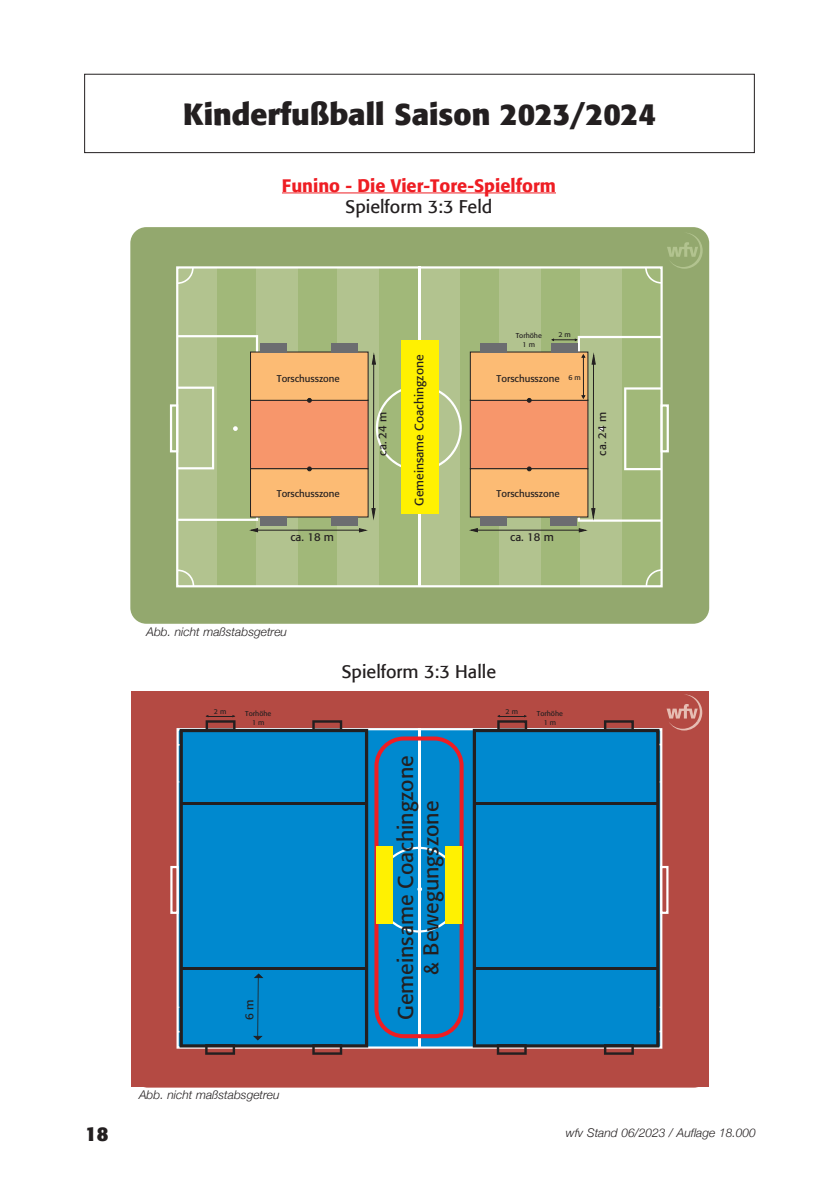
<style>
.page{position:relative;width:840px;height:1191px;background:#fff}
.page>*{position:absolute;margin:0;border:0;box-sizing:border-box;transform-origin:0 0}
.t1{font:700 30px "Formata";color:#231f20}
.t2{font:21.2px/25.4px "Formata";color:#231f20;text-align:center}
.t3{font:700 20px "Formata";color:#231f20}
.t4{font:18px "Formata";color:#231f20}
.t5{font:500 18px "Formata";color:#ee1d23}
.t6{font:12.2px "Formata";color:#231f20}
.t7{font:italic 300 12px "Helvetica Neue";color:#231f20}
.t8{font:11.6px "Formata";color:#231f20}
.t9{font:11.4px "Formata";color:#231f20}
.t10{font:9.6px "Formata";color:#231f20}
.t11{font:7px/8.4px "Formata";color:#231f20;text-align:center}
</style>
<div class="page">
<div style="left:130px;top:228px;width:578px;height:396px;background:#93a86e;border-radius:16px"></div>
<svg style="left:176px;top:266px;width:486px;height:321px;fill:#b2c38f"></svg>
<hr style="left:418px;top:267px;width:2px;height:320px;background:#fff">
<svg style="left:644px;top:233px;width:58px;height:51px"></svg>
<svg style="left:170px;top:335px;width:113px;height:186px"></svg>
<div style="left:401px;top:340px;width:38px;height:174px;background:#fff101"></div>
<div style="left:250px;top:400px;width:118px;height:69px;background:#f7966b;border:1px solid #231f20"></div>
<div style="left:250px;top:352px;width:118px;height:49px;background:#fcbb74;border:1px solid #231f20"></div>
<div style="left:250px;top:468px;width:118px;height:49px;background:#fcbb74;border:1px solid #231f20"></div>
<svg style="left:307px;top:398px;width:4px;height:5px"></svg>
<svg style="left:307px;top:466px;width:4px;height:5px"></svg>
<hr style="left:256px;top:530px;width:106px;height:1px;background:#231f20">
<svg style="left:250px;top:527px;width:8px;height:6px"></svg>
<svg style="left:358px;top:354px;width:103px;height:179px"></svg>
<div style="left:260px;top:343px;width:27px;height:10px;background:#6c6d70"></div>
<div style="left:331px;top:343px;width:26px;height:10px;background:#6c6d70"></div>
<div style="left:260px;top:516px;width:27px;height:10px;background:#6c6d70"></div>
<div style="left:330px;top:516px;width:27px;height:10px;background:#6c6d70"></div>
<div style="left:469px;top:400px;width:119px;height:69px;background:#f7966b;border:1px solid #231f20"></div>
<div style="left:469px;top:352px;width:119px;height:49px;background:#fcbb74;border:1px solid #231f20"></div>
<div style="left:469px;top:468px;width:119px;height:49px;background:#fcbb74;border:1px solid #231f20"></div>
<svg style="left:526px;top:398px;width:5px;height:5px"></svg>
<svg style="left:526px;top:466px;width:5px;height:5px"></svg>
<hr style="left:476px;top:530px;width:105px;height:1px;background:#231f20">
<svg style="left:470px;top:527px;width:8px;height:6px"></svg>
<div style="left:480px;top:343px;width:26px;height:10px;background:#6c6d70"></div>
<div style="left:480px;top:516px;width:26px;height:10px;background:#6c6d70"></div>
<svg style="left:550px;top:336px;width:118px;height:197px"></svg>
<hr style="left:282px;top:192px;width:273px;height:1px;background:#ee1d23">
<div style="left:84px;top:74px;width:670px;height:79px;border:1px solid #231f20"></div>
<div style="left:131px;top:691px;width:577px;height:396px;background:#b44a43"></div>
<svg style="left:176px;top:728px;width:486px;height:320px;background:#2c93cb"></svg>
<hr style="left:418px;top:728px;width:2px;height:320px;background:#fff">
<svg style="left:644px;top:694px;width:58px;height:51px"></svg>
<svg style="left:170px;top:781px;width:9px;height:226px"></svg>
<svg style="left:659px;top:781px;width:9px;height:226px"></svg>
<div style="left:472px;top:729px;width:187px;height:318px;background:#0089cf"></div>
<hr style="left:474px;top:802px;width:183px;height:3px;background:#231f20">
<hr style="left:474px;top:967px;width:183px;height:2px;background:#231f20">
<div style="left:179px;top:729px;width:189px;height:318px;background:#0089cf"></div>
<hr style="left:181px;top:802px;width:186px;height:3px;background:#231f20">
<hr style="left:181px;top:967px;width:186px;height:2px;background:#231f20">
<hr style="left:257px;top:976px;width:1px;height:61px;background:#231f20">
<svg style="left:253px;top:1035px;width:9px;height:5px"></svg>
<svg style="left:253px;top:973px;width:10px;height:5px"></svg>
<svg style="left:374px;top:736px;width:89px;height:302px;background:#2485bf"></svg>
<div style="left:376px;top:846px;width:16px;height:77px;background:#fff101"></div>
<div style="left:445px;top:846px;width:17px;height:77px;background:#fff101"></div>
<svg style="left:496px;top:1044px;width:30px;height:10px"></svg>
<svg style="left:603px;top:720px;width:30px;height:11px"></svg>
<svg style="left:603px;top:1044px;width:30px;height:10px"></svg>
<svg style="left:496px;top:715px;width:31px;height:16px"></svg>
<svg style="left:205px;top:1044px;width:30px;height:10px"></svg>
<svg style="left:312px;top:720px;width:30px;height:11px"></svg>
<svg style="left:312px;top:1044px;width:30px;height:10px"></svg>
<svg style="left:205px;top:715px;width:30px;height:16px"></svg>
<h1 class="t1" style="left:183px;top:96px;width:474px">Kinderfußball Saison 2023/2024</h1>
<h3 class="t5" style="left:282px;top:174px;width:275px">Funino - Die Vier-Tore-Spielform</h3>
<h3 class="t4" style="left:345px;top:196px;width:148px">Spielform 3:3 Feld</h3>
<p class="t10" style="left:277px;top:372px;width:64px">Torschusszone</p>
<p class="t10" style="left:277px;top:488px;width:64px">Torschusszone</p>
<p class="t9" style="left:375px;top:455px;width:45px;rotate:-90deg">ca. 24 m</p>
<p class="t6" style="left:411px;top:506px;width:153px;rotate:-90deg">Gemeinsame Coachingzone</p>
<p class="t11" style="left:515px;top:331px;width:28px">Torhöhe</p>
<p class="t11" style="left:558px;top:330px;width:14px">2 m</p>
<p class="t11" style="left:522px;top:340px;width:14px">1 m</p>
<p class="t11" style="left:568px;top:373px;width:14px">6 m</p>
<p class="t10" style="left:496px;top:372px;width:64px">Torschusszone</p>
<p class="t10" style="left:496px;top:488px;width:64px">Torschusszone</p>
<p class="t9" style="left:595px;top:455px;width:45px;rotate:-90deg">ca. 24 m</p>
<p class="t9" style="left:290px;top:530px;width:45px">ca. 18 m</p>
<p class="t9" style="left:510px;top:530px;width:45px">ca. 18 m</p>
<p class="t7" style="left:146px;top:622px;width:142px">Abb. nicht maßstabsgetreu</p>
<p class="t11" style="left:214px;top:707px;width:14px">2 m</p>
<p class="t11" style="left:245px;top:710px;width:28px">Torhöhe<br>1 m</p>
<p class="t8" style="left:242px;top:1019px;width:22px;rotate:-90deg">6 m</p>
<p class="t7" style="left:139px;top:1084px;width:142px">Abb. nicht maßstabsgetreu</p>
<h3 class="t4" style="left:341px;top:660px;width:156px">Spielform 3:3 Halle</h3>
<p class="t11" style="left:505px;top:707px;width:14px">2 m</p>
<p class="t11" style="left:536px;top:710px;width:28px">Torhöhe<br>1 m</p>
<h2 class="t2" style="left:392px;top:1019px;width:266px;rotate:-90deg">Gemeinsame Coachingzone &amp; Bewegungszone</h2>
<h3 class="t3" style="left:85px;top:1121px;width:25px">18</h3>
<p class="t7" style="left:565px;top:1122px;width:191px">wfv Stand 06/2023 / Auflage 18.000</p>
</div>
